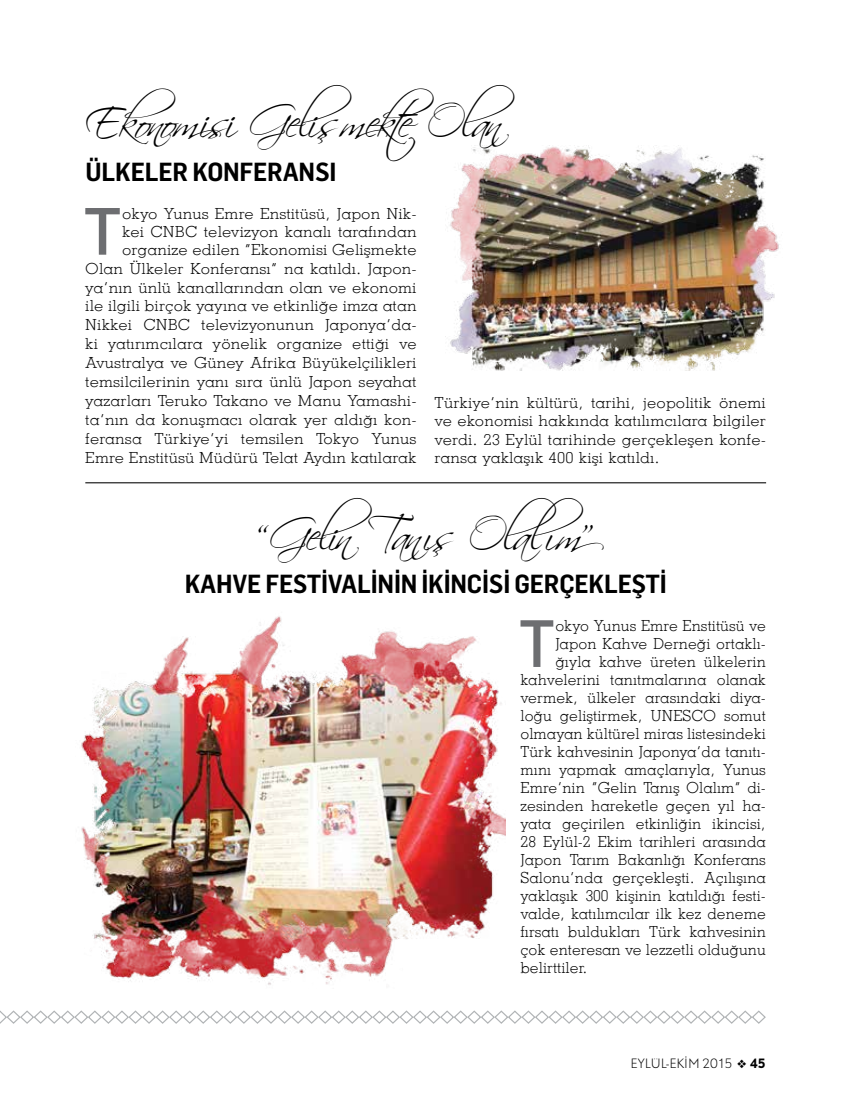
<style>
.page{position:relative;width:851px;height:1106px;background:#fff}
.page>*{position:absolute;margin:0;border:0;box-sizing:border-box;transform-origin:0 0}
.t1{font:500 65.55px "DIN Pro";color:#6d6e71;scale:1.05 1}
.t2{font:500 65.55px "DIN Pro";color:#6d6e71}
.t3{font:43.2px "Scriptina";letter-spacing:-.045em;color:#000}
.t4{font:43.2px "Scriptina";letter-spacing:-.01em;color:#000}
.t5{font:600 25.65px "Flama Semicondensed";letter-spacing:-.01em;color:#000}
.t6{font:15px/18.8px "Cg Nashville Lt";color:#000;text-align:right;scale:1.05 1}
.t7{font:15px "Cg Nashville Lt";color:#000}
.t8{font:300 12px "DTL Nobel T";letter-spacing:-.005em;color:#000}
.s1{font-weight:700}
</style>
<div class="page">
<svg style="left:0;top:1010px;width:766px;height:14px"></svg>
<img style="left:445px;top:146px;width:334px;height:225px">
<hr style="left:85px;top:482px;width:681px;height:1px;background:#000">
<img style="left:81px;top:616px;width:424px;height:369px">
<h2 class="t3" style="left:85px;top:97px;width:431px">Ekonomisi Gelişmekte Olan</h2>
<h3 class="t5" style="left:85px;top:155px;width:252px">ÜLKELER KONFERANSI</h3>
<p class="t6" style="left:85px;top:204px;width:317px">okyo Yunus Emre Enstitüsü, Japon Nik-<br>kei CNBC televizyon kanalı tarafından organize edilen “Ekonomisi Gelişmekte Olan Ülkeler Konferansı” na katıldı. Japon&shy;ya’nın ünlü kanallarından olan ve ekonomi ile ilgili birçok yayına ve etkinliğe imza atan Nikkei CNBC televizyonunun Japonya’da&shy;ki yatırımcılara yönelik organize ettiği ve Avustralya ve Güney Afrika Büyükelçilikleri temsilcilerinin yanı sıra ünlü Japon seyahat yazarları Teruko Takano ve Manu Yamashi&shy;ta’nın da konuşmacı olarak yer aldığı kon&shy;feransa Türkiye’yi temsilen Tokyo Yunus Emre Enstitüsü Müdürü Telat Aydın katılarak</p>
<h1 class="t1" style="left:83px;top:186px;width:38px">T</h1>
<p class="t6" style="left:434px;top:393px;width:317px;line-height:18.3px;text-align:justify">Türkiye’nin kültürü, tarihi, jeopolitik önemi ve ekonomisi hakkında katılımcılara bilgiler verdi. 23 Eylül tarihinde gerçekleşen konfe&shy;ransa yaklaşık 400 kişi katıldı.</p>
<h2 class="t4" style="left:258px;top:509px;width:347px">“Gelin Tanış Olalım”</h2>
<h3 class="t5" style="left:185px;top:567px;width:95px">KAHVE FESTIV</h3>
<h3 class="t5" style="left:341px;top:567px;width:42px">ALININ</h3>
<h3 class="t5" style="left:421px;top:567px;width:20px">İKINCISI</h3>
<h3 class="t5" style="left:514px;top:567px;width:31px">GERÇEK</h3>
<h3 class="t5" style="left:604px;top:567px;width:52px">LEŞTI</h3>
<h1 class="t2" style="left:518px;top:598px;width:38px">T</h1>
<p class="t7" style="left:555px;top:615px;width:212px">okyo Yunus Emre Enstitüsü ve</p>
<p class="t7" style="left:555px;top:633px;width:212px">Japon Kahve Derneği ortaklı-</p>
<p class="t7" style="left:555px;top:651px;width:212px">ğıyla kahve üreten ülkelerin</p>
<p class="t7" style="left:520px;top:669px;width:247px">kahvelerini tanıtmalarına olanak</p>
<p class="t7" style="left:520px;top:687px;width:247px">vermek, ülkeler arasındaki diya-</p>
<p class="t7" style="left:520px;top:705px;width:247px">loğu geliştirmek, UNESCO somut</p>
<p class="t7" style="left:520px;top:723px;width:247px">olmayan kültürel miras listesindeki</p>
<p class="t7" style="left:520px;top:741px;width:247px">Türk kahvesinin Japonya’da tanıtı-</p>
<p class="t7" style="left:520px;top:759px;width:247px">mını yapmak amaçlarıyla, Yunus</p>
<p class="t7" style="left:520px;top:777px;width:247px">Emre’nin “Gelin Tanış Olalım” di-</p>
<p class="t7" style="left:520px;top:795px;width:247px">zesinden hareketle geçen yıl ha-</p>
<p class="t7" style="left:520px;top:813px;width:247px">yata geçirilen etkinliğin ikincisi,</p>
<p class="t7" style="left:520px;top:831px;width:247px">28 Eylül-2 Ekim tarihleri arasında</p>
<p class="t7" style="left:520px;top:849px;width:247px">Japon Tarım Bakanlığı Konferans</p>
<p class="t7" style="left:520px;top:867px;width:247px">Salonu’nda gerçekleşti. Açılışına</p>
<p class="t7" style="left:520px;top:885px;width:247px">yaklaşık 300 kişinin katıldığı festi-</p>
<p class="t7" style="left:520px;top:903px;width:247px">valde, katılımcılar ilk kez deneme</p>
<p class="t7" style="left:520px;top:921px;width:247px">fırsatı buldukları Türk kahvesinin</p>
<p class="t7" style="left:520px;top:939px;width:247px">çok enteresan ve lezzetli olduğunu</p>
<p class="t7" style="left:520px;top:957px;width:69px">belirttiler.</p>
<p class="t8" style="left:630px;top:1055px;width:137px">EYLÜL-EKİM 2015 ❖ <span class="s1">45</span></p>
</div>
